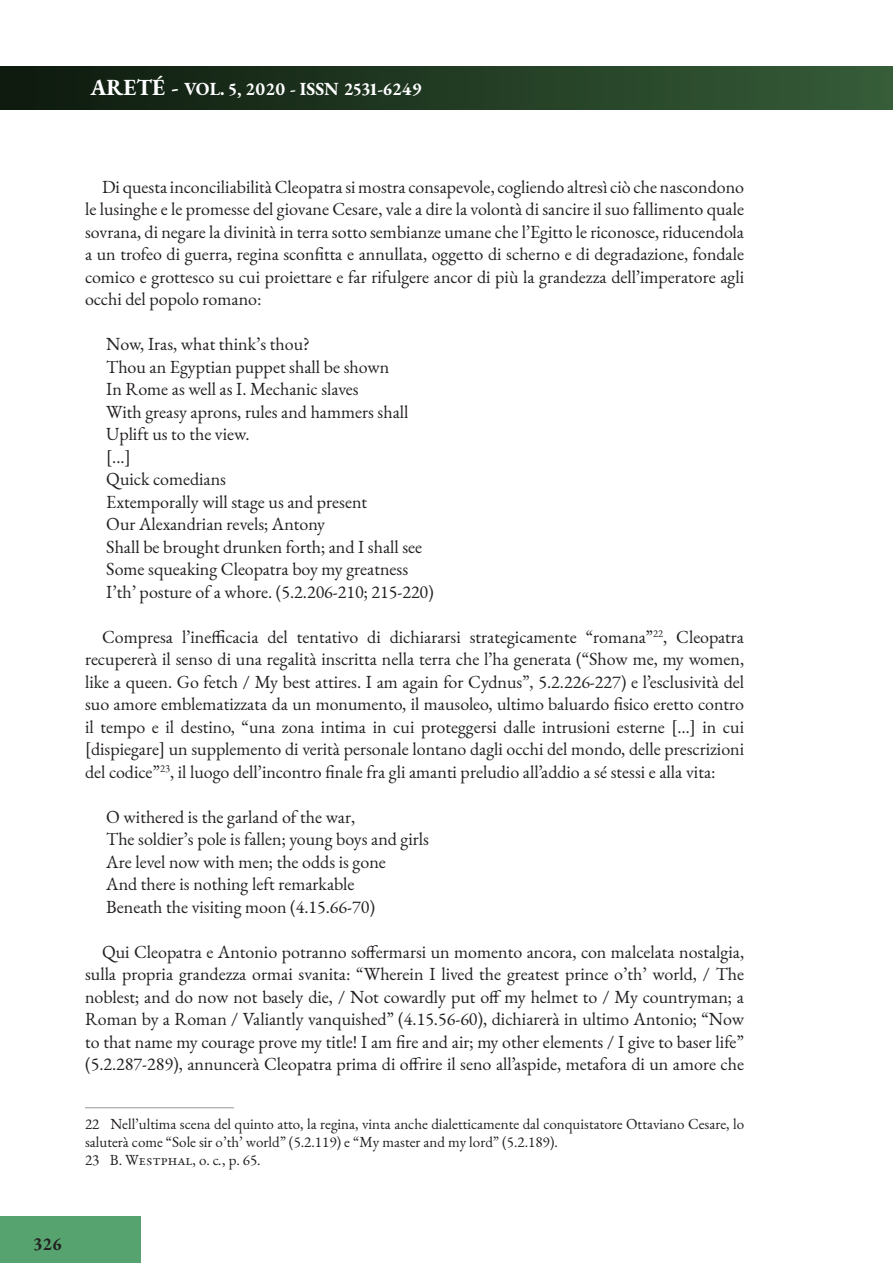
<style>
.page{position:relative;width:893px;height:1263px;background:#fff}
.page>*{position:absolute;margin:0;border:0;box-sizing:border-box;transform-origin:0 0}
.testo{font:18px/22.5px "EB Garamond";color:#231f20;text-align:justify}
.Citazione{font:18px "EB Garamond";color:#231f20}
.t1{font:700 18px "EB Garamond";color:#fff}
.t2{font:700 18px "EB Garamond";color:#231f20}
.Note{font:15px/18px "EB Garamond";color:#231f20}
.s1{font-size:22.5px}
.s2{font-style:italic}
</style>
<div class="page">
<div style="left:0;top:1217px;width:140px;height:46px;background:#56a36f"></div>
<div style="left:0;top:67px;width:893px;height:42px;background:linear-gradient(to right,#0d190e,#365d38)"></div>
<hr style="left:85px;top:1107px;width:149px;height:1px;background:#939598">
<p class="t1" style="left:91px;top:77px;width:333px"><span class="s1">ARETÉ -</span> VOL. 5, 2020 - ISSN 2531-6249</p>
<p class="testo" style="left:85px;top:175px;width:661px;text-indent:17px">Di questa inconciliabilità Cleopatra si mostra consapevole, cogliendo altresì ciò che nascondono le lusinghe e le promesse del giovane Cesare, vale a dire la volontà di sancire il suo fallimento quale sovrana, di negare la divinità in terra sotto sembianze umane che l’Egitto le riconosce, riducendola a un trofeo di guerra, regina sconfitta e annullata, oggetto di scherno e di degradazione, fondale comico e grottesco su cui proiettare e far rifulgere ancor di più la grandezza dell’imperatore agli occhi del popolo romano:</p>
<p class="Citazione" style="left:106px;top:332px;width:205px">Now, Iras, what think’s thou?</p>
<p class="Citazione" style="left:106px;top:355px;width:284px">Thou an Egyptian puppet shall be shown</p>
<p class="Citazione" style="left:106px;top:377px;width:254px">In Rome as well as I. Mechanic slaves</p>
<p class="Citazione" style="left:106px;top:400px;width:304px">With greasy aprons, rules and hammers shall</p>
<p class="Citazione" style="left:106px;top:422px;width:145px">Uplift us to the view.</p>
<p class="Citazione" style="left:106px;top:445px;width:26px">[...]</p>
<p class="Citazione" style="left:106px;top:467px;width:121px">Quick comedians</p>
<p class="Citazione" style="left:106px;top:490px;width:262px">Extemporally will stage us and present</p>
<p class="Citazione" style="left:106px;top:512px;width:220px">Our Alexandrian revels; Antony</p>
<p class="Citazione" style="left:106px;top:535px;width:317px">Shall be brought drunken forth; and I shall see</p>
<p class="Citazione" style="left:106px;top:557px;width:303px">Some squeaking Cleopatra boy my greatness</p>
<p class="Citazione" style="left:106px;top:580px;width:329px">I’th’ posture of a whore. (5.2.206-210; 215-220)</p>
<p class="testo" style="left:85px;top:625px;width:661px;text-indent:17px">Compresa l’inefficacia del tentativo di dichiararsi strategicamente “romana”<sup>22</sup>, Cleopatra recupererà il senso di una regalità inscritta nella terra che l’ha generata (“Show me, my women, like a queen. Go fetch / My best attires. I am again for Cydnus”, 5.2.226-227) e l’esclusività del suo amore emblematizzata da un monumento, il mausoleo, ultimo baluardo fisico eretto contro il tempo e il destino, “una zona intima in cui proteggersi dalle intrusioni esterne […] in cui [dispiegare] un supplemento di verità personale lontano dagli occhi del mondo, delle prescrizioni del codice”<sup>23</sup>, il luogo dell’incontro finale fra gli amanti preludio all’addio a sé stessi e alla vita:</p>
<p class="Citazione" style="left:106px;top:805px;width:250px">O withered is the garland of the war,</p>
<p class="Citazione" style="left:106px;top:827px;width:324px">The soldier’s pole is fallen; young boys and girls</p>
<p class="Citazione" style="left:106px;top:850px;width:281px">Are level now with men; the odds is gone</p>
<p class="Citazione" style="left:106px;top:872px;width:250px">And there is nothing left remarkable</p>
<p class="Citazione" style="left:106px;top:895px;width:270px">Beneath the visiting moon (4.15.66-70)</p>
<p class="testo" style="left:85px;top:940px;width:661px;text-indent:17px">Qui Cleopatra e Antonio potranno soffermarsi un momento ancora, con malcelata nostalgia, sulla propria grandezza ormai svanita: “Wherein I lived the greatest prince o’th’ world, / The noblest; and do now not basely die, / Not cowardly put off my helmet to / My countryman; a Roman by a Roman / Valiantly vanquished” (4.15.56-60), dichiarerà in ultimo Antonio; “Now to that name my courage prove my title! I am fire and air; my other elements / I give to baser life” (5.2.287-289), annuncerà Cleopatra prima di offrire il seno all’aspide, metafora di un amore che</p>
<p class="Note" style="left:85px;top:1115px;width:661px">22 Nell’ultima scena del quinto atto, la regina, vinta anche dialetticamente dal conquistatore Ottaviano Cesare, lo saluterà come “Sole sir o’th’ world” (5.2.119) e “My master and my lord” (5.2.189).</p>
<p class="Note" style="left:85px;top:1151px;width:177px">23 B. Westphal, o. c<span class="s2">.</span>, p. 65.</p>
<p class="t2" style="left:33px;top:1232px;width:30px">326</p>
</div>
